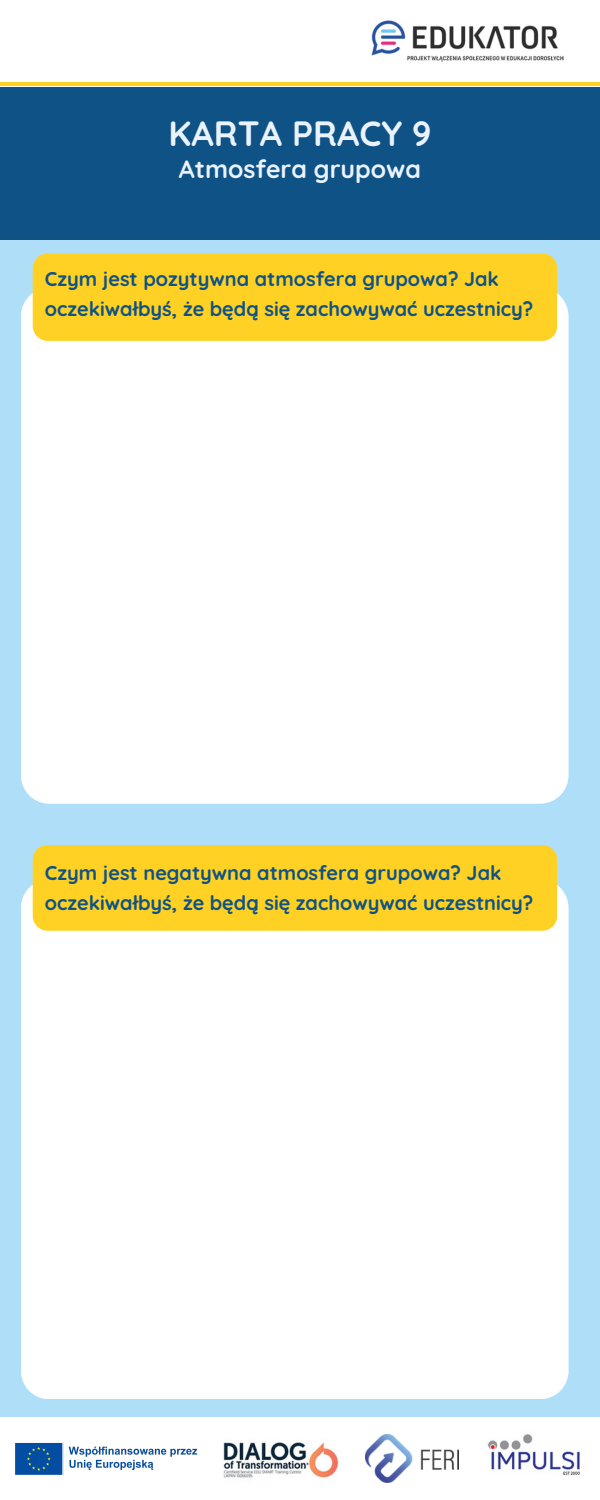
<style>
.page{position:relative;width:600px;height:1500px;background:#afdff8}
.page>*{position:absolute;margin:0;border:0;box-sizing:border-box;transform-origin:0 0}
.t1{font:700 35px "Quicksand";color:#eaf3fc}
.t2{font:700 25px "Quicksand";color:#eaf3fc}
.t3{font:700 20px/30px "Quicksand";color:#0f5286}
</style>
<div class="page">
<div style="left:0;top:1418px;width:600px;height:82px;background:#fff"></div>
<div style="left:0;top:86px;width:600px;height:154px;background:#0f5286"></div>
<div style="left:0;top:0;width:600px;height:86px;background:#fff"></div>
<img style="left:371px;top:20px;width:193px;height:42px">
<img style="left:223px;top:1442px;width:116px;height:36px">
<img style="left:487px;top:1434px;width:94px;height:42px">
<img style="left:366px;top:1434px;width:93px;height:49px">
<hr style="left:0;top:83px;width:600px;height:3px;background:#ffd124">
<div style="left:21px;top:288px;width:548px;height:516px;background:#fff"></div>
<div style="left:33px;top:253px;width:524px;height:88px;background:#ffd124"></div>
<div style="left:21px;top:879px;width:548px;height:520px;background:#fff"></div>
<div style="left:33px;top:845px;width:524px;height:86px;background:#ffd124"></div>
<img style="left:15px;top:1442px;width:183px;height:34px">
<p class="t1" style="left:169px;top:111px;width:264px">KARTA PRACY 9</p>
<p class="t2" style="left:179px;top:153px;width:244px">Atmosfera grupowa</p>
<p class="t3" style="left:45px;top:263px;width:490px">Czym jest pozytywna atmosfera grupowa? Jak oczekiwałbyś, że będą się zachowywać uczestnicy?</p>
<p class="t3" style="left:45px;top:858px;width:490px">Czym jest negatywna atmosfera grupowa? Jak oczekiwałbyś, że będą się zachowywać uczestnicy?</p>
</div>
